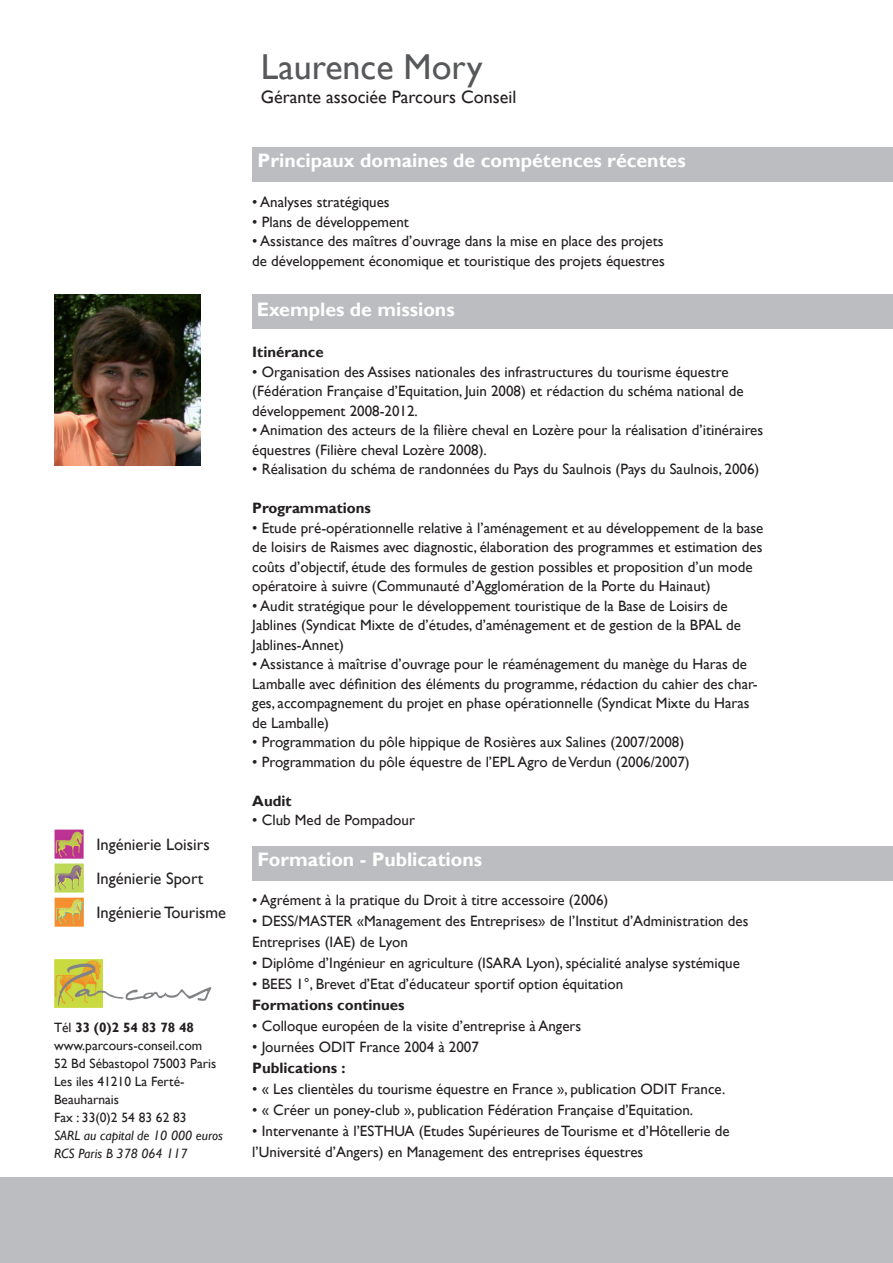
<style>
.page{position:relative;width:893px;height:1263px;background:#fff}
.page>*{position:absolute;margin:0;border:0;box-sizing:border-box;transform-origin:0 0}
.t1{font:36px "Gill Sans";color:#57585a}
.t2{font:700 19.5px "Gill Sans";color:#fff}
.t3{font:18px "Gill Sans";color:#231f20}
.t4{font:16.5px/34px "Gill Sans";color:#231f20}
.t5{font:15px/19.5px "Gill Sans";color:#231f20}
.t6{font:700 15px "Gill Sans";color:#231f20}
.t7{font:13.5px/18px "Gill Sans";color:#231f20}
.t8{font:italic 13.5px/18px "Gill Sans";color:#231f20}
.s1{font-weight:700}
</style>
<div class="page">
<div style="left:0;top:1178px;width:893px;height:85px;background:#bcbdc0"></div>
<div style="left:252px;top:148px;width:641px;height:34px;background:#bcbdc0"></div>
<img style="left:54px;top:829px;width:30px;height:30px">
<img style="left:54px;top:863px;width:30px;height:30px">
<img style="left:54px;top:897px;width:30px;height:30px">
<div style="left:252px;top:846px;width:641px;height:34px;background:#bcbdc0"></div>
<img style="left:54px;top:959px;width:49px;height:49px">
<img style="left:56px;top:961px;width:45px;height:42px">
<svg style="left:58px;top:963px;width:153px;height:43px"></svg>
<div style="left:252px;top:295px;width:641px;height:34px;background:#bcbdc0"></div>
<img style="left:54px;top:294px;width:147px;height:172px">
<p class="t4" style="left:96px;top:828px;width:131px">Ingénierie Loisirs<br>Ingénierie Sport<br>Ingénierie Tourisme</p>
<p class="t7" style="left:54px;top:1019px;width:164px">Tél <span class="s1">33 (0)2 54 83 78 48 </span>www.parcours-conseil.com<br>52 Bd Sébastopol 75003 Paris<br>Les iles 41210 La Ferté-<br>Beauharnais<br>Fax : 33(0)2 54 83 62 83</p>
<p class="t8" style="left:54px;top:1126px;width:170px">SARL au capital de 10 000 euros<br>RCS Paris B 378 064 117</p>
<h1 class="t1" style="left:261px;top:46px;width:223px">Laurence Mory</h1>
<p class="t3" style="left:261px;top:86px;width:257px">Gérante associée Parcours Conseil</p>
<h2 class="t2" style="left:258px;top:149px;width:430px">Principaux domaines de compétences récentes</h2>
<p class="t5" style="left:252px;top:193px;width:139px">• Analyses stratégiques</p>
<p class="t5" style="left:252px;top:212px;width:158px">• Plans de développement</p>
<p class="t5" style="left:252px;top:232px;width:414px">• Assistance des maîtres d’ouvrage dans la mise en place des projets de développement économique et touristique des projets équestres</p>
<h2 class="t2" style="left:257px;top:298px;width:199px">Exemples de missions</h2>
<p class="t6" style="left:252px;top:343px;width:73px">Itinérance</p>
<p class="t5" style="left:252px;top:362px;width:493px">• Organisation des Assises nationales des infrastructures du tourisme équestre (Fédération Française d’Equitation, Juin 2008) et rédaction du schéma national de développement 2008-2012.</p>
<p class="t5" style="left:252px;top:421px;width:512px">• Animation des acteurs de la filière cheval en Lozère pour la réalisation d’itinéraires équestres (Filière cheval Lozère 2008).</p>
<p class="t5" style="left:252px;top:460px;width:509px">• Réalisation du schéma de randonnées du Pays du Saulnois (Pays du Saulnois, 2006)</p>
<p class="t6" style="left:252px;top:499px;width:120px">Programmations</p>
<p class="t5" style="left:252px;top:518px;width:513px">• Etude pré-opérationnelle relative à l’aménagement et au développement de la base de loisirs de Raismes avec diagnostic, élaboration des programmes et estimation des coûts d’objectif, étude des formules de gestion possibles et proposition d’un mode opératoire à suivre (Communauté d’Agglomération de la Porte du Hainaut)</p>
<p class="t5" style="left:252px;top:596px;width:490px">• Audit stratégique pour le développement touristique de la Base de Loisirs de<br>Jablines (Syndicat Mixte de d’études, d’aménagement et de gestion de la BPAL de<br>Jablines-Annet)</p>
<p class="t5" style="left:252px;top:655px;width:507px">• Assistance à maîtrise d’ouvrage pour le réaménagement du manège du Haras de Lamballe avec définition des éléments du programme, rédaction du cahier des char&shy;ges, accompagnement du projet en phase opérationnelle (Syndicat Mixte du Haras de Lamballe)</p>
<p class="t5" style="left:252px;top:733px;width:433px">• Programmation du pôle hippique de Rosières aux Salines (2007/2008)</p>
<p class="t5" style="left:252px;top:752px;width:439px">• Programmation du pôle équestre de l’EPL Agro de Verdun (2006/2007)</p>
<p class="t6" style="left:252px;top:792px;width:41px">Audit</p>
<p class="t5" style="left:252px;top:811px;width:164px">• Club Med de Pompadour</p>
<h2 class="t2" style="left:258px;top:847px;width:226px">Formation - Publications</h2>
<p class="t5" style="left:252px;top:890px;width:358px">• Agrément à la pratique du Droit à titre accessoire (2006)</p>
<p class="t5" style="left:252px;top:910px;width:498px;line-height:21px">• DESS/MASTER «Management des Entreprises» de l’Institut d’Administration des<br>Entreprises (IAE) de Lyon</p>
<p class="t5" style="left:252px;top:953px;width:489px">• Diplôme d’Ingénieur en agriculture (ISARA Lyon), spécialité analyse systémique</p>
<p class="t5" style="left:252px;top:974px;width:372px">• BEES 1°, Brevet d’Etat d’éducateur sportif option équitation</p>
<p class="t6" style="left:252px;top:996px;width:154px">Formations continues</p>
<p class="t5" style="left:252px;top:1016px;width:330px">• Colloque européen de la visite d’entreprise à Angers</p>
<p class="t5" style="left:252px;top:1037px;width:228px">• Journées ODIT France 2004 à 2007</p>
<p class="t6" style="left:252px;top:1059px;width:95px">Publications :</p>
<p class="t5" style="left:252px;top:1079px;width:475px">• « Les clientèles du tourisme équestre en France », publication ODIT France.</p>
<p class="t5" style="left:252px;top:1100px;width:442px">• « Créer un poney-club », publication Fédération Française d’Equitation.</p>
<p class="t5" style="left:252px;top:1120px;width:479px;line-height:21px">• Intervenante à l’ESTHUA (Etudes Supérieures de Tourisme et d’Hôtellerie de l’Université d’Angers) en Management des entreprises équestres</p>
</div>
